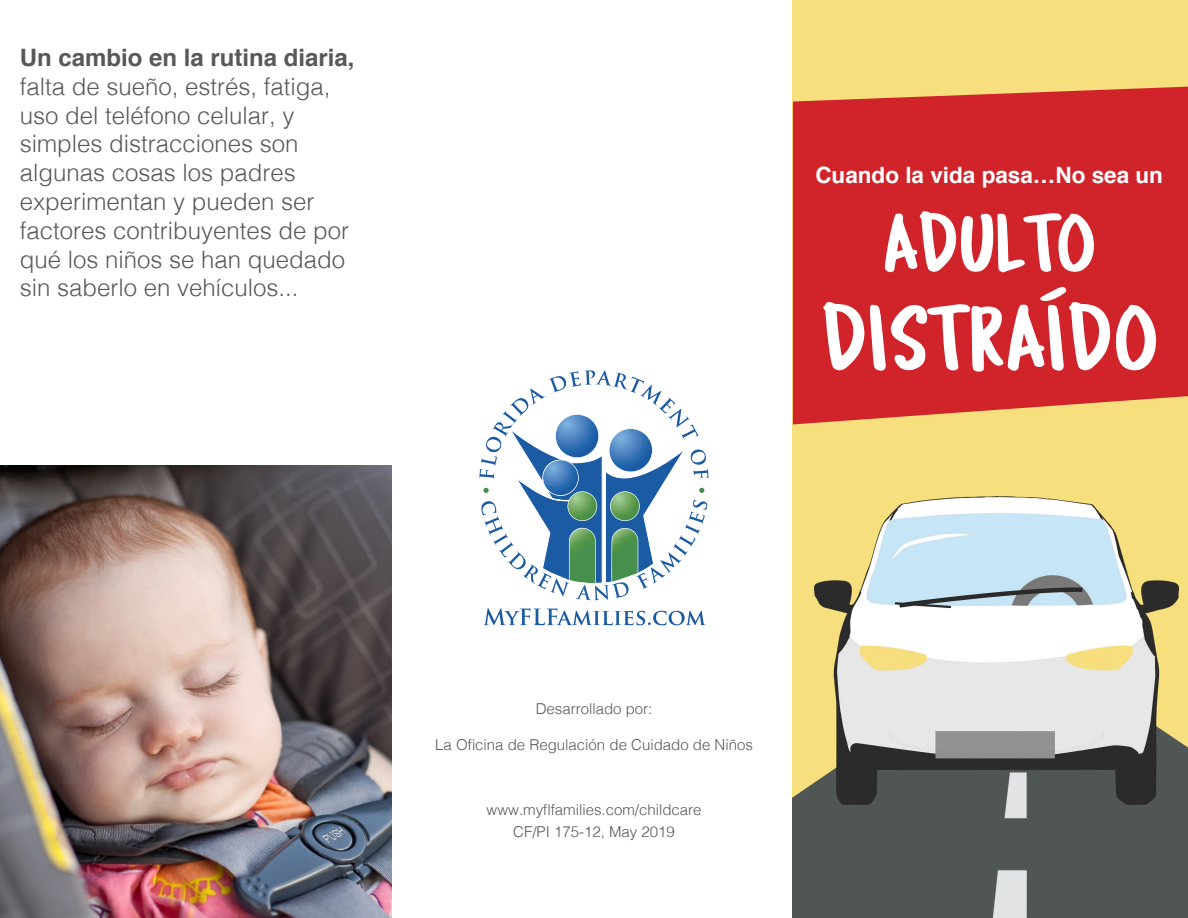
<style>
.page{position:relative;width:1188px;height:918px;background:#fff}
.page>*{position:absolute;margin:0;border:0;box-sizing:border-box;transform-origin:0 0}
.t1{font:93px "Tragic Marker";color:#fff}
.t2{font:82.5px "Tragic Marker";color:#fff}
.t3{font:300 24px/28.8px "Helvetica";color:#57585a}
.t4{font:700 24px "Helvetica";color:#57585a}
.t5{font:700 22.5px "Helvetica";color:#fff}
.t6{font:300 15px "Helvetica";color:#57585a}
</style>
<div class="page">
<img style="left:0;top:465px;width:392px;height:453px">
<div style="left:793px;top:0;width:395px;height:805px;background:#f7df7d"></div>
<svg style="left:484px;top:608px;width:222px;height:17px"></svg>
<svg style="left:479px;top:370px;width:230px;height:230px"></svg>
<div style="left:793px;top:87px;width:395px;height:337px;background:#d1232a"></div>
<div style="left:793px;top:741px;width:395px;height:177px;background:#505654"></div>
<img style="left:814px;top:496px;width:365px;height:309px">
<p class="t4" style="left:20px;top:38px;width:336px">Un cambio en la rutina diaria,</p>
<p class="t3" style="left:20px;top:70px;width:312px">falta de sueño, estrés, fatiga,</p>
<p class="t3" style="left:20px;top:99px;width:280px">uso del teléfono celular, y simples distracciones son</p>
<p class="t3" style="left:20px;top:157px;width:278px">algunas cosas los padres</p>
<p class="t3" style="left:20px;top:185px;width:296px">experimentan y pueden ser</p>
<p class="t3" style="left:20px;top:214px;width:331px">factores contribuyentes de por qué los niños se han quedado</p>
<p class="t3" style="left:20px;top:272px;width:280px">sin saberlo en vehículos...</p>
<p class="t5" style="left:815px;top:157px;width:349px">Cuando la vida pasa…No sea un</p>
<p class="t2" style="left:885px;top:193px;width:214px">ADULTO</p>
<p class="t1" style="left:824px;top:281px;width:338px">DISTRAÍDO</p>
<p class="t6" style="left:536px;top:696px;width:118px">Desarrollado por:</p>
<p class="t6" style="left:435px;top:732px;width:319px">La Oficina de Regulación de Cuidado de Niños</p>
<p class="t6" style="left:487px;top:797px;width:217px">www.myflfamilies.com/childcare</p>
<p class="t6" style="left:513px;top:819px;width:163px">CF/PI 175-12, May 2019</p>
</div>
